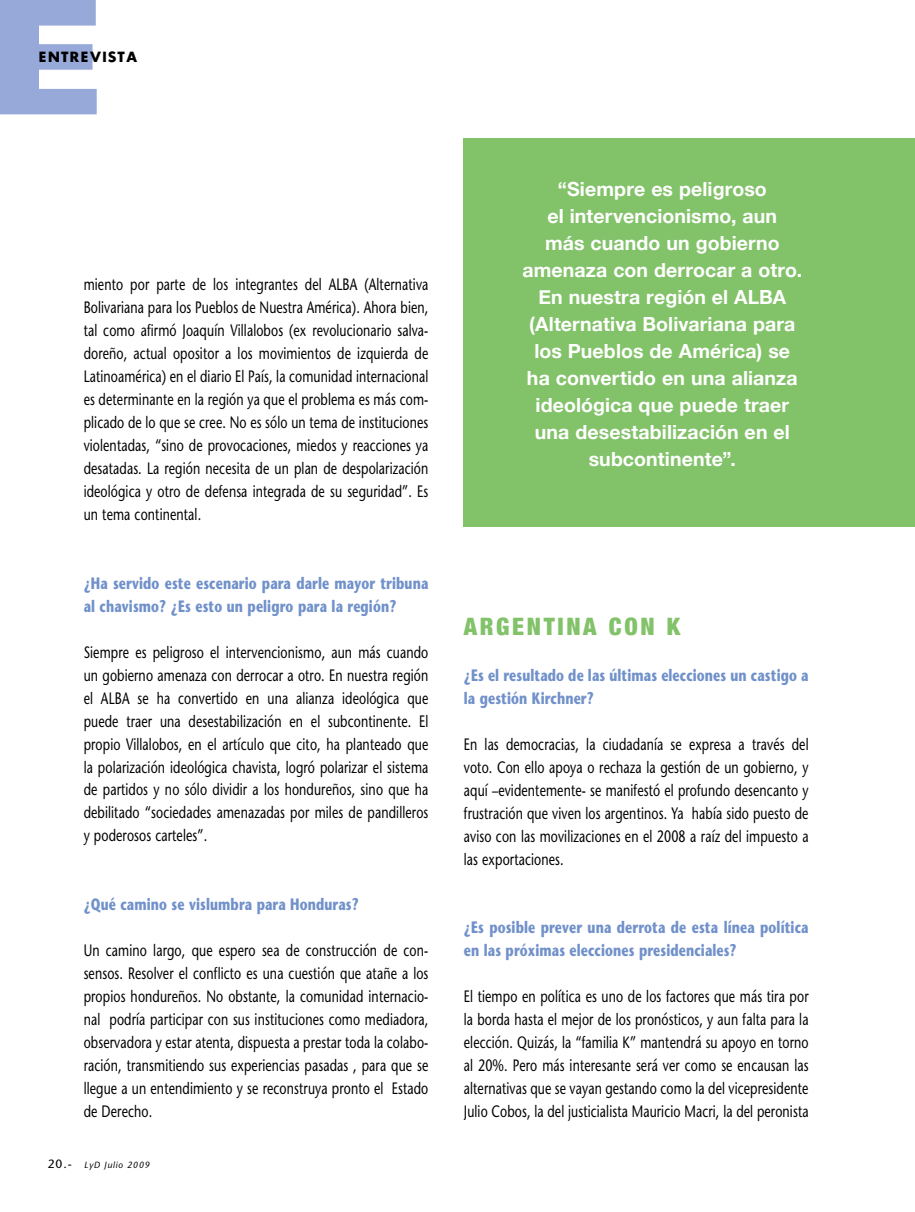
<style>
.page{position:relative;width:915px;height:1212px;background:#fff}
.page>*{position:absolute;margin:0;border:0;box-sizing:border-box;transform-origin:0 0}
.t1{font:900 condensed 24px "Helvetica Neue";color:#82c269}
.t2{font:700 19.5px/27px "Helvetica Neue";letter-spacing:.005em;color:#fff;text-align:center}
.t3{font:16.5px/23px "Stone Sans";letter-spacing:.01em;color:#000;text-align:justify;scale:.75 1}
.t4{font:700 16.5px/23px "Stone Sans";letter-spacing:.01em;color:#7191ca;scale:.75 1}
.t5{font:13.5px "Cg Futura Maxi Bd";letter-spacing:.075em;color:#000}
.t6{font:italic 9px "Stone Sans";letter-spacing:.075em;color:#000}
.s1{font-style:normal;font-size:12px}
</style>
<div class="page">
<div style="left:463px;top:138px;width:451px;height:389px;background:#82c269"></div>
<svg style="left:0;top:0;width:97px;height:114px"></svg>
<p class="t5" style="left:38px;top:48px;width:100px">ENTREVISTA</p>
<p class="t3" style="left:84px;top:273px;width:461px;text-indent:280px">(Alternativa Bolivariana para los Pueblos de N uestra América). Ahora bien, tal como afirmó Joaquín Villalobos (ex revolucionario salva&shy;doreño, actual opositor a los movimientos de izquierda de Latinoamérica) en el diario El País, la comunidad internacional es determinante en la región ya que el problema es más com&shy;plicado de lo que se cree. No es sólo un tema de instituciones violentadas, “sino de provocaciones, miedos y reacciones ya desatadas. La región necesita de un plan de despolarización ideológica y otro de defensa integrada de su seguridad”. Es un tema continental.</p>
<p class="t3" style="left:84px;top:273px;width:337px">miento por parte de los integrantes del ALBA</p>
<p class="t4" style="left:84px;top:572px;width:461px">¿Ha servido este escenario para darle mayor tribuna al chavismo? ¿Es esto un peligro para la región?</p>
<p class="t3" style="left:84px;top:640px;width:461px">Siempre es peligroso el intervencionismo, aun más cuando un gobierno amenaza con derrocar a otro. En nuestra región el ALBA</p>
<p class="t3" style="left:84px;top:686px;width:461px;text-indent:54px">se ha convertido en una alianza ideológica que puede traer una desestabilización en el subcontinente. El propio Villalobos, en el artículo que cito, ha planteado que la polarización ideológica chavista, logró polarizar el sistema de partidos y no sólo dividir a los hondureños, sino que ha debilitado “sociedades amenazadas por miles de pandilleros y poderosos carteles”.</p>
<p class="t4" style="left:84px;top:893px;width:368px">¿Qué camino se vislumbra para Honduras?</p>
<p class="t3" style="left:84px;top:939px;width:461px">Un camino largo, que espero sea de construcción de con&shy;sensos. Resolver el conflicto es una cuestión que atañe a los propios hondureños. No obstante, la comunidad internacio&shy;nal podría participar con sus instituciones como mediadora, observadora y estar atenta, dispuesta a prestar toda la colabo&shy;ración, transmitiendo sus experiencias pasadas , para que se llegue a un entendimiento y se reconstruya pronto el Estado de Derecho.</p>
<p class="t6" style="left:48px;top:1160px;width:103px"><span class="s1">20. -</span> LyD Julio 2009</p>
<p class="t2" style="left:522px;top:175px;width:281px">“Siempre es peligroso<br>el intervencionismo, aun<br>más cuando un gobierno amenaza con derrocar a otro.<br>En nuestra región el ALBA (Alternativa Bolivariana para los Pueblos de América) se ha convertido en una alianza ideológica que puede traer una desestabilización en el subcontinente”.</p>
<h1 class="t1" style="left:463px;top:612px;width:16px">ARGENTINA</h1>
<h1 class="t1" style="left:608px;top:612px;width:16px">CON</h1>
<h1 class="t1" style="left:666px;top:612px;width:15px">K</h1>
<p class="t4" style="left:463px;top:664px;width:461px">¿Es el resultado de las últimas elecciones un castigo a la gestión Kirchner?</p>
<p class="t3" style="left:463px;top:732px;width:461px">En las democracias, la ciudadanía se expresa a través del voto. Con ello apoya o rechaza la gestión de un gobierno, y aquí –evidentemente- se manifestó el profundo desencanto y frustración que viven los argentinos. Ya había sido puesto de aviso con las movilizaciones en el 2008 a raíz del impuesto a las exportaciones.</p>
<p class="t4" style="left:463px;top:916px;width:461px">¿Es posible prever una derrota de esta línea política en las próximas elecciones presidenciales?</p>
<p class="t3" style="left:463px;top:985px;width:461px">El tiempo en política es uno de los factores que más tira por la borda hasta el mejor de los pronósticos, y aun falta para la elección. Quizás, la “familia K” mantendrá su apoyo en torno al 20%. Pero más interesante será ver como se encausan las alternativas que se vayan gestando como la del vicepresidente Julio Cobos, la del justicialista Mauricio Macri, la del peronista</p>
</div>
